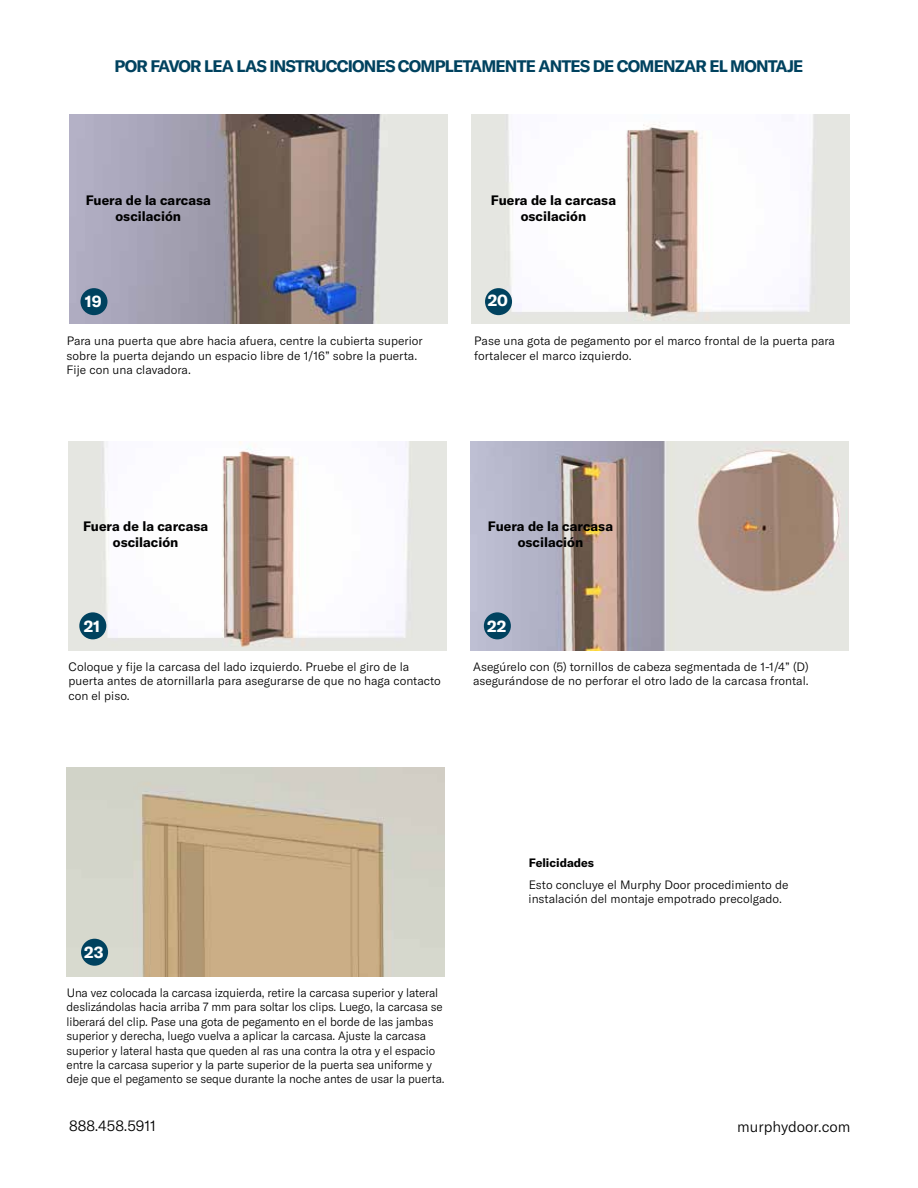
<style>
.page{position:relative;width:918px;height:1188px;background:#fff}
.page>*{position:absolute;margin:0;border:0;box-sizing:border-box;transform-origin:0 0}
.t1{font:700 16.5px "GT America";letter-spacing:-.05em;color:#00425f}
.t2{font:700 16.2px "GT America";color:#fff}
.t3{font:300 15px "GT America";color:#000}
.t4{font:700 13.5px/16.2px "GT America";color:#000;text-align:center}
.t5{font:300 12px/14.4px "GT America";letter-spacing:-.01em;color:#000}
.t6{font:700 12px "GT America";color:#000}
</style>
<div class="page">
<img style="left:471px;top:441px;width:378px;height:209px">
<img style="left:68px;top:441px;width:378px;height:209px">
<div style="left:484px;top:612px;width:27px;height:27px;background:#00425f;border-radius:50%"></div>
<div style="left:79px;top:612px;width:27px;height:27px;background:#00425f;border-radius:50%"></div>
<img style="left:472px;top:115px;width:378px;height:209px">
<img style="left:70px;top:115px;width:378px;height:209px">
<div style="left:485px;top:288px;width:27px;height:27px;background:#00425f;border-radius:50%"></div>
<div style="left:80px;top:288px;width:28px;height:27px;background:#00425f;border-radius:50%"></div>
<img style="left:67px;top:767px;width:378px;height:210px">
<div style="left:81px;top:939px;width:27px;height:27px;background:#00425f;border-radius:50%"></div>
<h1 class="t1" style="left:115px;top:56px;width:690px">POR FAVOR LEA LAS INSTRUCCIONES COMPLETAMENTE ANTES DE COMENZAR EL MONTAJE</h1>
<p class="t4" style="left:86px;top:192px;width:127px">Fuera de la carcasa oscilación</p>
<p class="t4" style="left:491px;top:192px;width:127px">Fuera de la carcasa oscilación</p>
<h2 class="t2" style="left:85px;top:291px;width:18px">19</h2>
<h2 class="t2" style="left:488px;top:290px;width:22px">20</h2>
<p class="t5" style="left:67px;top:334px;width:358px">Para una puerta que abre hacia afuera, centre la cubierta superior sobre la puerta dejando un espacio libre de 1/16” sobre la puerta.<br>Fije con una clavadora.</p>
<p class="t5" style="left:474px;top:334px;width:362px">Pase una gota de pegamento por el marco frontal de la puerta para fortalecer el marco izquierdo.</p>
<p class="t4" style="left:83px;top:518px;width:127px">Fuera de la carcasa oscilación</p>
<p class="t4" style="left:488px;top:518px;width:127px">Fuera de la carcasa oscilación</p>
<h2 class="t2" style="left:84px;top:616px;width:18px">21</h2>
<h2 class="t2" style="left:487px;top:616px;width:21px">22</h2>
<p class="t5" style="left:68px;top:659px;width:374px">Coloque y fije la carcasa del lado izquierdo. Pruebe el giro de la puerta antes de atornillarla para asegurarse de que no haga contacto con el piso.</p>
<p class="t5" style="left:473px;top:659px;width:337px">Asegúrelo con (5) tornillos de cabeza segmentada de 1-1/4” (D) asegurándose de no perforar el otro lado de la carcasa frontal.</p>
<h2 class="t2" style="left:84px;top:942px;width:21px">23</h2>
<p class="t5" style="left:67px;top:986px;width:379px">Una vez colocada la carcasa izquierda, retire la carcasa superior y lateral deslizándolas hacia arriba 7 mm para soltar los clips. Luego, la carcasa se liberará del clip. Pase una gota de pegamento en el borde de las jambas superior y derecha, luego vuelva a aplicar la carcasa. Ajuste la carcasa superior y lateral hasta que queden al ras una contra la otra y el espacio entre la carcasa superior y la parte superior de la puerta sea uniforme y deje que el pegamento se seque durante la noche antes de usar la puerta.</p>
<p class="t6" style="left:529px;top:856px;width:67px">Felicidades</p>
<p class="t5" style="left:529px;top:877px;width:261px">Esto concluye el Murphy Door procedimiento de instalación del montaje empotrado precolgado.</p>
<p class="t3" style="left:69px;top:1117px;width:88px">888.458.5911</p>
<p class="t3" style="left:737px;top:1118px;width:115px">murphydoor.com</p>
</div>
